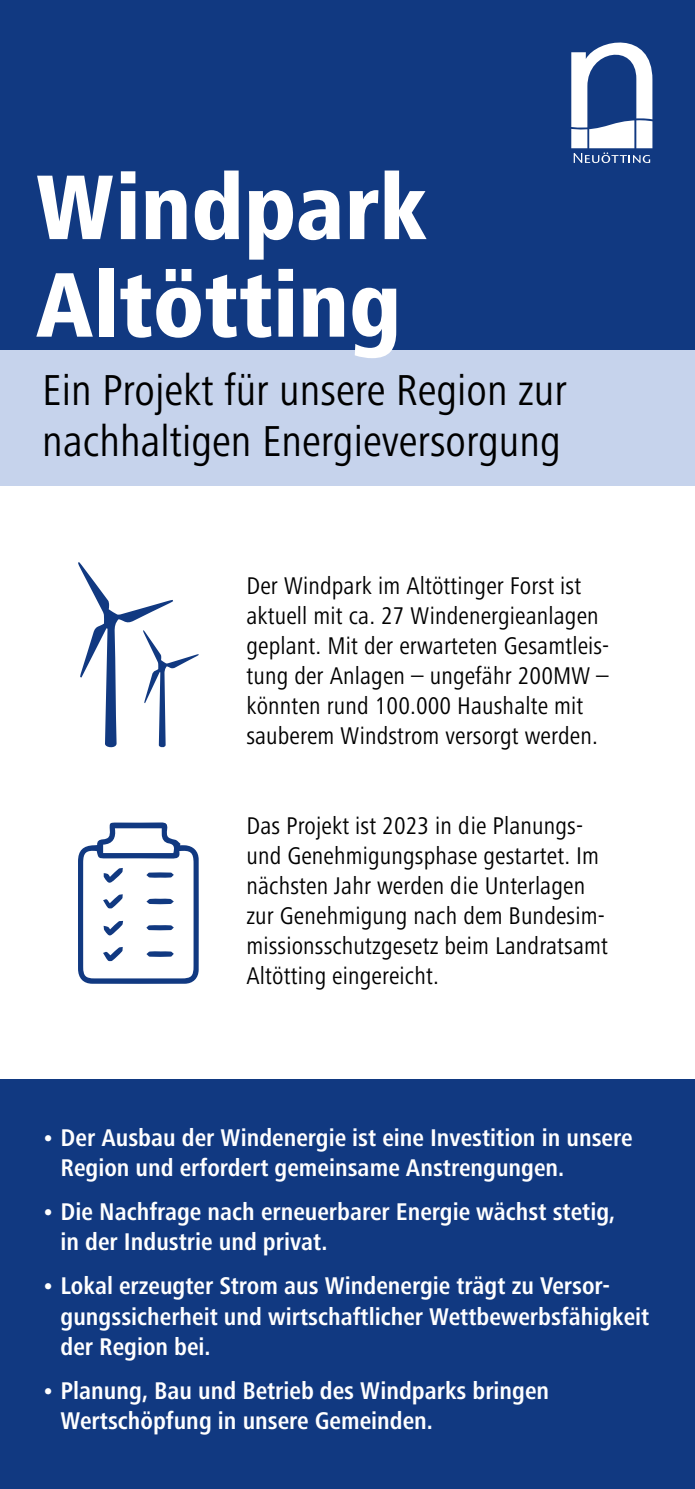
<style>
.page{position:relative;width:695px;height:1489px;background:#fff}
.page>*{position:absolute;margin:0;border:0;box-sizing:border-box;transform-origin:0 0}
.t1{font:800 condensed 95px/97.5px "Frutiger Next";color:#fff}
.t2{font:condensed 44.75px/51.2px "Frutiger Next";color:#000}
.t3{font:condensed 25px/30px "Frutiger Next";letter-spacing:.005em;color:#000}
.t4{font:700 condensed 25px/30px "Frutiger Next";color:#fff}
</style>
<div class="page">
<div style="left:0;top:0;width:694px;height:350px;background:#113981"></div>
<div style="left:0;top:350px;width:694px;height:135px;background:#c6d3ec"></div>
<svg style="left:571px;top:43px;width:81px;height:120px"></svg>
<div style="left:0;top:1079px;width:694px;height:409px;background:#113981"></div>
<svg style="left:78px;top:562px;width:121px;height:186px"></svg>
<svg style="left:78px;top:822px;width:121px;height:161px"></svg>
<h1 class="t1" style="left:35px;top:159px;width:393px">Windpark<br>Altötting</h1>
<h2 class="t2" style="left:42px;top:364px;width:526px">Ein Projekt für unsere Region zur nachhaltigen Energieversorgung</h2>
<p class="t3" style="left:246px;top:570px;width:364px">Der Windpark im Altöttinger Forst ist aktuell mit ca. 27 Windenergieanlagen geplant. Mit der erwarteten Gesamtleis&shy;tung der Anlagen – ungefähr 200MW – könnten rund 100.000 Haushalte mit sauberem Windstrom versorgt werden.</p>
<p class="t3" style="left:246px;top:810px;width:363px">Das Projekt ist 2023 in die Planungs&shy;und Genehmigungsphase gestartet. Im nächsten Jahr werden die Unterlagen zur Genehmigung nach dem Bundesim&shy;missionsschutzgesetz beim Landratsamt Altötting eingereicht.</p>
<p class="t4" style="left:61px;top:1122px;width:573px;text-indent:-18px">• Der Ausbau der Windenergie ist eine Investition in unsere<br>Region und erfordert gemeinsame Anstrengungen.</p>
<p class="t4" style="left:61px;top:1196px;width:556px;text-indent:-18px">• Die Nachfrage nach erneuerbarer Energie wächst stetig, in der Industrie und privat.</p>
<p class="t4" style="left:61px;top:1270px;width:590px;text-indent:-18px">• Lokal erzeugter Strom aus Windenergie trägt zu Versor&shy;gungssicherheit und wirtschaftlicher Wettbewerbsfähigkeit der Region bei.</p>
<p class="t4" style="left:61px;top:1375px;width:490px;text-indent:-18px">• Planung, Bau und Betrieb des Windparks bringen<br>Wertschöpfung in unsere Gemeinden.</p>
</div>
